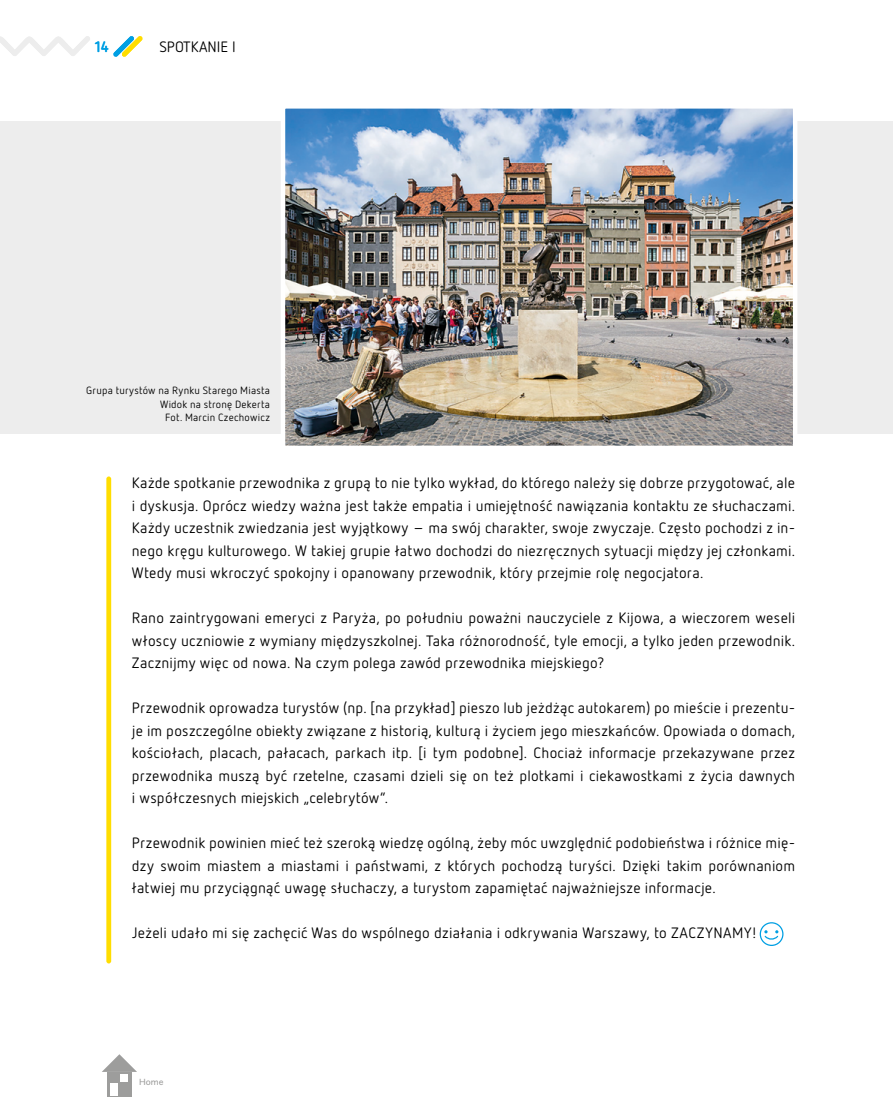
<style>
.page{position:relative;width:893px;height:1106px;background:#fff}
.page>*{position:absolute;margin:0;border:0;box-sizing:border-box;transform-origin:0 0}
.t1{font:15px/22.5px "Netto Pro";letter-spacing:.015em;color:#000;text-align:justify}
.t2{font:700 15px "Netto Pro";color:#009fe3}
.t3{font:10.5px/13.5px "Netto Pro";letter-spacing:.025em;color:#000;text-align:right}
.t4{font:8.85px "Alergia Normal";color:#9d9d9c}
</style>
<div class="page">
<div style="left:107px;top:1071px;width:25px;height:25px;background:#9d9d9c"></div>
<svg style="left:103px;top:1054px;width:33px;height:17px"></svg>
<div style="left:120px;top:1074px;width:8px;height:7px;background:#fff"></div>
<div style="left:110px;top:1083px;width:8px;height:13px;background:#fff"></div>
<div style="left:0;top:121px;width:893px;height:313px;background:#ededed"></div>
<svg style="left:0;top:36px;width:90px;height:20px"></svg>
<svg style="left:113px;top:36px;width:30px;height:21px"></svg>
<svg style="left:760px;top:922px;width:23px;height:24px"></svg>
<div style="left:106px;top:476px;width:5px;height:487px;background:#fd0;border-radius:2px"></div>
<img style="left:286px;top:109px;width:506px;height:336px">
<div style="left:281px;top:104px;width:516px;height:346px;border:4px solid #fff"></div>
<p class="t2" style="left:95px;top:37px;width:15px">14</p>
<p class="t1" style="left:159px;top:35px;width:78px">SPOTKANIE I</p>
<p class="t3" style="left:86px;top:383px;width:185px">Grupa turystów na Rynku Starego Miasta<br>Widok na stronę Dekerta<br>Fot. Marcin Czechowicz</p>
<p class="t1" style="left:132px;top:471px;width:665px">Każde spotkanie przewodnika z grupą to nie tylko wykład, do którego należy się dobrze przygotować, ale i dyskusja. Oprócz wiedzy ważna jest także empatia i umiejętność nawiązania kontaktu ze słuchaczami.<br>Każdy uczestnik zwiedzania jest wyjątkowy – ma swój charakter, swoje zwyczaje. Często pochodzi z in&shy;nego kręgu kulturowego. W takiej grupie łatwo dochodzi do niezręcznych sytuacji między jej członkami.<br>Wtedy musi wkroczyć spokojny i opanowany przewodnik, który przejmie rolę negocjatora.</p>
<p class="t1" style="left:132px;top:606px;width:665px">Rano zaintrygowani emeryci z Paryża, po południu poważni nauczyciele z Kijowa, a wieczorem weseli włoscy uczniowie z wymiany międzyszkolnej. Taka różnorodność, tyle emocji, a tylko jeden przewodnik.<br>Zacznijmy więc od nowa. Na czym polega zawód przewodnika miejskiego?</p>
<p class="t1" style="left:132px;top:696px;width:665px">Przewodnik oprowadza turystów (np. [na przykład] pieszo lub jeżdżąc autokarem) po mieście i prezentu&shy;je im poszczególne obiekty związane z historią, kulturą i życiem jego mieszkańców. Opowiada o domach, kościołach, placach, pałacach, parkach itp. [i tym podobne]. Chociaż informacje przekazywane przez przewodnika muszą być rzetelne, czasami dzieli się on też plotkami i ciekawostkami z życia dawnych i współczesnych miejskich „celebrytów”.</p>
<p class="t1" style="left:132px;top:831px;width:665px">Przewodnik powinien mieć też szeroką wiedzę ogólną, żeby móc uwzględnić podobieństwa i różnice mię&shy;dzy swoim miastem a miastami i państwami, z których pochodzą turyści. Dzięki takim porównaniom łatwiej mu przyciągnąć uwagę słuchaczy, a turystom zapamiętać najważniejsze informacje.</p>
<p class="t1" style="left:132px;top:921px;width:627px">Jeżeli udało mi się zachęcić Was do wspólnego działania i odkrywania Warszawy, to ZACZYNAMY!</p>
<p class="t4" style="left:139px;top:1074px;width:26px">Home</p>
</div>
